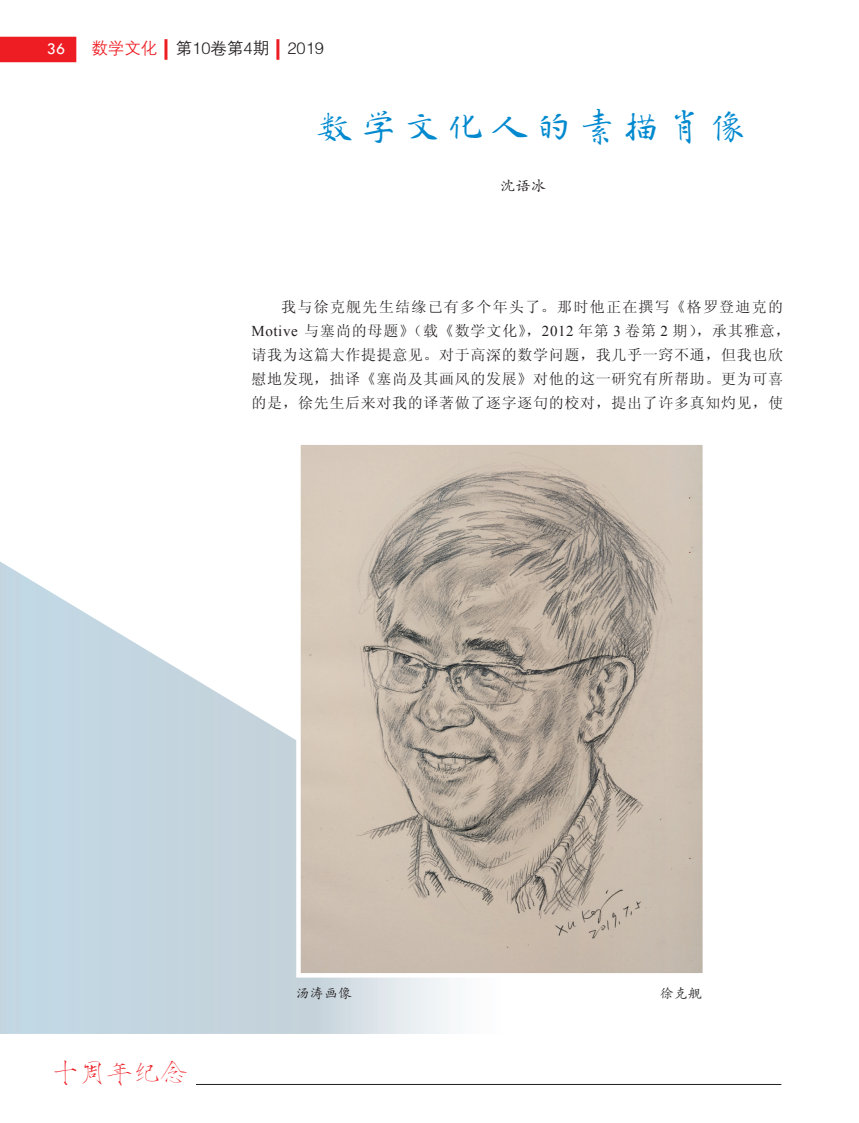
<style>
.page{position:relative;width:859px;height:1123px;background:#fff}
.page>*{position:absolute;margin:0;border:0;box-sizing:border-box;transform-origin:0 0}
.t1{font:42px "FZZJ GJKSJW";letter-spacing:.04em;color:#0089cf}
.t2{font:27px "FZSJSK GBK1 0";color:#ee1d23}
.t3{font:16.5px "FZZDXK GBK1 0";color:#231f20}
.t4{font:16.5px "Tw Cen";color:#fff}
.t5{font:15px/24px "Sim Sun";letter-spacing:.045em;color:#231f20}
.t6{font:15px "FZKTK GBK1 0";color:#231f20}
.t7{font:13.5px "FZKTK GBK1 0";letter-spacing:.04em;color:#231f20}
.s1{color:#ee1d23}
.s2{font-family:"Times New Roman"}
</style>
<div class="page">
<hr style="left:196px;top:1084px;width:585px;height:1px;background:#231f20">
<div style="left:0;top:37px;width:76px;height:25px;background:#ee1d23"></div>
<hr style="left:164px;top:39px;width:3px;height:21px;background:#ee1d23">
<hr style="left:276px;top:39px;width:3px;height:21px;background:#ee1d23">
<svg style="left:0;top:561px;width:449px;height:473px"></svg>
<img style="left:301px;top:445px;width:401px;height:527px">
<div style="left:296px;top:440px;width:411px;height:537px;border:4px solid #fff"></div>
<p class="t4" style="left:47px;top:39px;width:20px">36</p>
<p class="t3" style="left:91px;top:40px;width:234px"><span class="s1">数学文化</span> 第10卷第4期 2019</p>
<h1 class="t1" style="left:314px;top:105px;width:437px">数学文化人的素描肖像</h1>
<p class="t6" style="left:500px;top:178px;width:48px">沈语冰</p>
<p class="t5" style="left:251px;top:295px;width:540px;text-indent:30px">我与徐克舰先生结缘已有多个年头了。那时他正在撰写《格罗登迪克的<span class="s2">Motive</span> 与塞尚的母题》（载《数学文化》，<span class="s2">2012</span> 年第 <span class="s2">3</span> 卷第 <span class="s2">2</span> 期），承其雅意，请我为这篇大作提提意见。对于高深的数学问题，我几乎一窍不通，但我也欣慰地发现，拙译《塞尚及其画风的发展》对他的这一研究有所帮助。更为可喜的是，徐先生后来对我的译著做了逐字逐句的校对，提出了许多真知灼见，使</p>
<h2 class="t2" style="left:52px;top:1058px;width:136px">十周年纪念</h2>
<p class="t7" style="left:296px;top:986px;width:57px">汤涛画像</p>
<p class="t7" style="left:660px;top:986px;width:43px">徐克舰</p>
</div>
